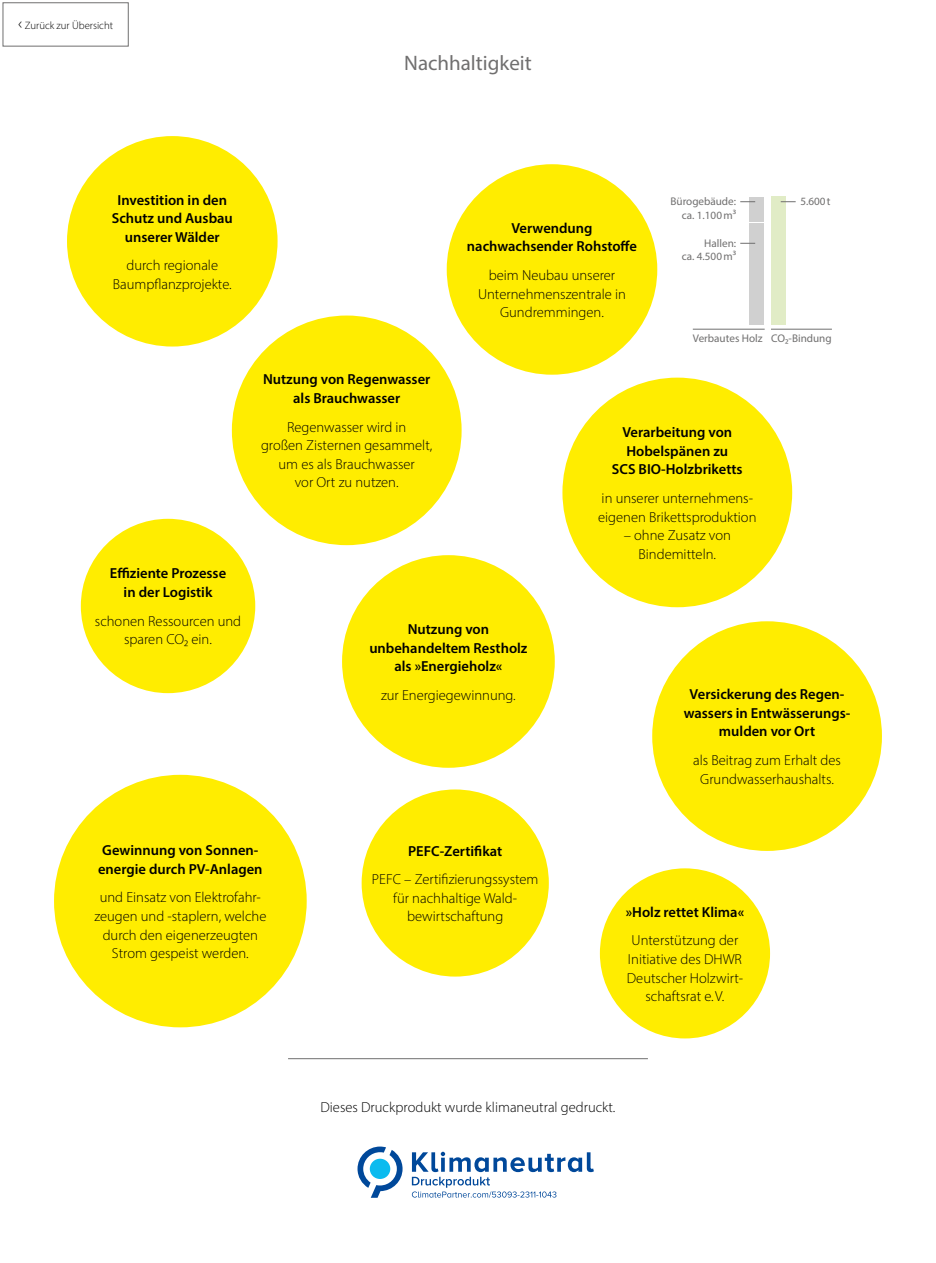
<style>
.page{position:relative;width:936px;height:1263px;background:#fff}
.page>*{position:absolute;margin:0;border:0;box-sizing:border-box;transform-origin:0 0}
.t1{font:21px "Myriad Pro";color:#706f6f}
.Fließtext_kleiner_ztr{font:300 14.55px/18.6px "Myriad Pro";color:#000;text-align:center}
.Fließtext_kleiner_ztr-2{font:600 14.55px/18.6px "Myriad Pro";color:#000;text-align:center}
.Fließtext_normal_ztr{font:300 14.55px "Myriad Pro";color:#000}
.Fließtext_kleiner{font:11.1px/13.4px "Myriad Pro";color:#706f6f;text-align:right}
.t2{font:300 10.65px "Myriad Pro";color:#000}
.s1{font-size:16.5px}
</style>
<div class="page">
<hr style="left:288px;top:1058px;width:360px;height:1px;background:#706f6f">
<svg style="left:357px;top:1146px;width:45px;height:52px"></svg>
<svg style="left:412px;top:1152px;width:182px;height:46px"></svg>
<div style="left:67px;top:136px;width:210px;height:211px;background:#ffed00;border-radius:50%"></div>
<div style="left:232px;top:315px;width:229px;height:230px;background:#ffed00;border-radius:50%"></div>
<div style="left:342px;top:555px;width:212px;height:213px;background:#ffed00;border-radius:50%"></div>
<div style="left:361px;top:789px;width:188px;height:187px;background:#ffed00;border-radius:50%"></div>
<div style="left:562px;top:378px;width:230px;height:229px;background:#ffed00;border-radius:50%"></div>
<div style="left:652px;top:621px;width:229px;height:230px;background:#ffed00;border-radius:50%"></div>
<div style="left:54px;top:775px;width:253px;height:252px;background:#ffed00;border-radius:50%"></div>
<div style="left:446px;top:164px;width:211px;height:211px;background:#ffed00;border-radius:50%"></div>
<div style="left:748px;top:224px;width:15px;height:101px;background:#d0d0d0"></div>
<div style="left:771px;top:197px;width:15px;height:128px;background:#e1ecc6"></div>
<div style="left:748px;top:197px;width:15px;height:24px;background:#d0d0d0"></div>
<svg style="left:740px;top:243px;width:15px;height:1px"></svg>
<svg style="left:740px;top:201px;width:15px;height:1px"></svg>
<svg style="left:780px;top:201px;width:15px;height:1px"></svg>
<hr style="left:692px;top:329px;width:72px;height:1px;background:#706f6f">
<hr style="left:771px;top:329px;width:60px;height:1px;background:#706f6f">
<div style="left:81px;top:519px;width:174px;height:174px;background:#ffed00;border-radius:50%"></div>
<div style="left:600px;top:868px;width:170px;height:170px;background:#ffed00;border-radius:50%"></div>
<div style="left:3px;top:2px;width:126px;height:45px;border:1px solid #706f6f"></div>
<p class="t2" style="left:18px;top:19px;width:96px"><span class="s1">‹</span> Zurück zur Übersicht</p>
<p class="t1" style="left:404px;top:50px;width:129px">Nachhaltigkeit</p>
<p class="Fließtext_kleiner_ztr-2" style="left:112px;top:190px;width:123px">Investition in den<br>Schutz und Ausbau unserer Wälder</p>
<p class="Fließtext_kleiner_ztr" style="left:113px;top:256px;width:121px">durch regionale<br>Baumpflanzprojekte.</p>
<p class="Fließtext_kleiner_ztr-2" style="left:110px;top:564px;width:118px">Effiziente Prozesse in der Logistik</p>
<p class="Fließtext_kleiner_ztr" style="left:95px;top:612px;width:148px">schonen Ressourcen und sparen CO₂ ein.</p>
<p class="Fließtext_kleiner_ztr-2" style="left:263px;top:370px;width:169px">Nutzung von Regenwasser als Brauchwasser</p>
<p class="Fließtext_kleiner_ztr" style="left:261px;top:417px;width:173px">Regenwasser wird in<br>großen Zisternen gesammelt, um es als Brauchwasser<br>vor Ort zu nutzen.</p>
<p class="Fließtext_kleiner_ztr-2" style="left:467px;top:218px;width:171px">Verwendung nachwachsender Rohstoffe</p>
<p class="Fließtext_kleiner_ztr" style="left:478px;top:266px;width:149px">beim Neubau unserer<br>Unternehmenszentrale in<br>Gundremmingen.</p>
<p class="Fließtext_kleiner" style="left:670px;top:195px;width:67px">Bürogebäude: ca. 1.100m³</p>
<p class="Fließtext_kleiner" style="left:800px;top:195px;width:32px">5.600t</p>
<p class="Fließtext_kleiner" style="left:681px;top:236px;width:56px">Hallen:<br>ca. 4.500m³</p>
<p class="Fließtext_kleiner" style="left:692px;top:332px;width:71px">Verbautes Holz</p>
<p class="Fließtext_kleiner" style="left:771px;top:332px;width:62px">CO₂-Bindung</p>
<p class="Fließtext_kleiner_ztr-2" style="left:612px;top:422px;width:132px">Verarbeitung von<br>Hobelspänen zu<br>SCS BIO-Holzbriketts</p>
<p class="Fließtext_kleiner_ztr" style="left:598px;top:489px;width:160px;text-align:left">in unserer unternehmens&shy;eigenen Brikettsproduktion</p>
<p class="Fließtext_kleiner_ztr" style="left:623px;top:526px;width:109px">– ohne Zusatz von<br>Bindemitteln.</p>
<p class="Fließtext_kleiner_ztr-2" style="left:369px;top:619px;width:160px">Nutzung von unbehandeltem Restholz als »Energieholz«</p>
<p class="Fließtext_kleiner_ztr" style="left:381px;top:686px;width:136px">zur Energiegewinnung.</p>
<p class="Fließtext_kleiner_ztr-2" style="left:683px;top:685px;width:168px">Versickerung des Regen&shy;wassers in Entwässerungs&shy;mulden vor Ort</p>
<p class="Fließtext_kleiner_ztr" style="left:693px;top:751px;width:149px">als Beitrag zum Erhalt des<br>Grundwasserhaushalts.</p>
<p class="Fließtext_kleiner_ztr-2" style="left:98px;top:840px;width:166px;text-align:left">Gewinnung von Sonnen&shy;energie durch PV-Anlagen</p>
<p class="Fließtext_kleiner_ztr" style="left:94px;top:888px;width:173px">und Einsatz von Elektrofahr&shy;zeugen und -staplern, welche durch den eigenerzeugten<br>Strom gespeist werden.</p>
<p class="Fließtext_kleiner_ztr-2" style="left:408px;top:841px;width:96px">PEFC-Zertifikat</p>
<p class="Fließtext_kleiner_ztr" style="left:372px;top:870px;width:168px">PEFC – Zertifizierungssystem für nachhaltige Wald&shy;bewirtschaftung</p>
<p class="Fließtext_kleiner_ztr-2" style="left:625px;top:902px;width:120px">»Holz rettet Klima«</p>
<p class="Fließtext_kleiner_ztr" style="left:626px;top:931px;width:118px">Unterstützung der<br>Initiative des DHWR<br>Deutscher Holzwirt&shy;schaftsrat e.V.</p>
<p class="Fließtext_normal_ztr" style="left:320px;top:1099px;width:296px">Dieses Druckprodukt wurde klimaneutral gedruckt.</p>
</div>
